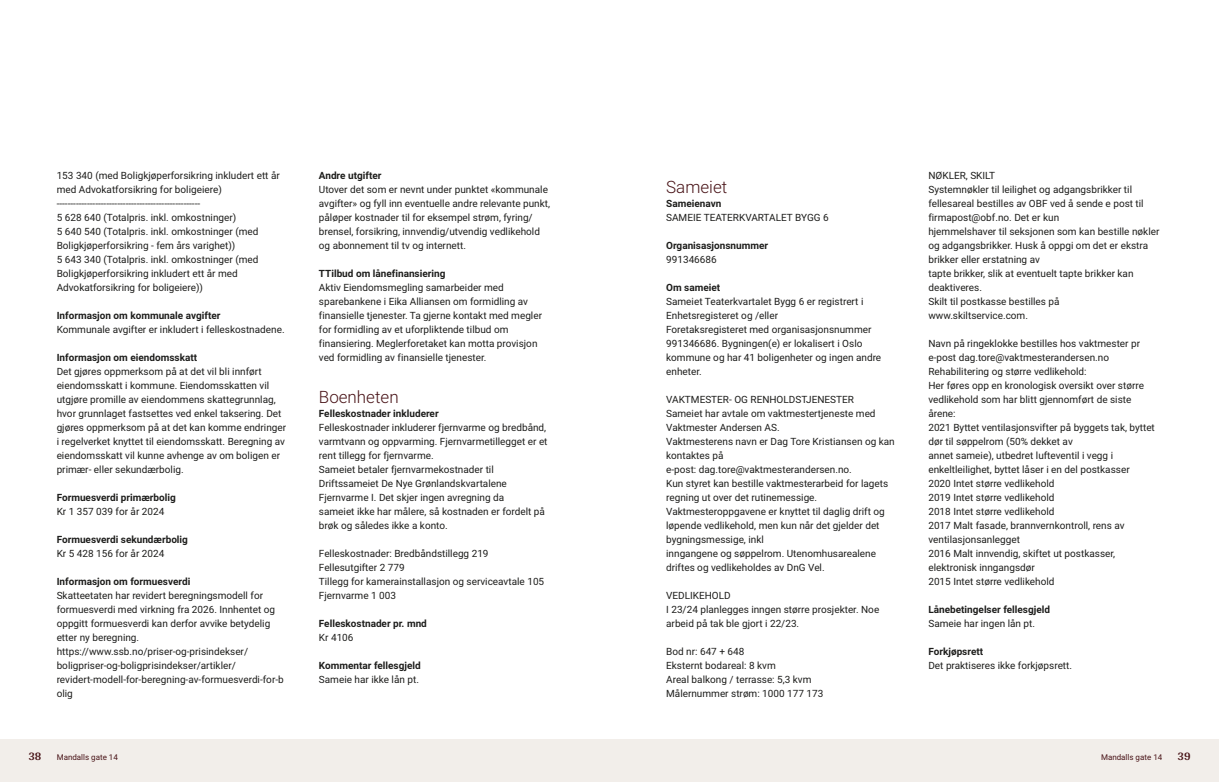
<style>
.page{position:relative;width:1219px;height:782px;background:#fff}
.page>*{position:absolute;margin:0;border:0;box-sizing:border-box;transform-origin:0 0}
.t1{font:300 17px "Roboto Vitec";color:#481317}
.t2{font:700 12px "Arya";color:#481317}
.t3{font:10px/14px "Roboto Vitec";color:#1d1d1b}
.t4{font:700 10px "Roboto Vitec";color:#1d1d1b}
.t5{font:8px "Roboto Vitec";color:#481317}
</style>
<div class="page">
<div style="left:0;top:739px;width:612px;height:42px;background:#f2eeea"></div>
<div style="left:607px;top:739px;width:612px;height:42px;background:#f2eeea"></div>
<p class="t3" style="left:57px;top:167px;width:225px">153 340 (med Boligkjøperforsikring inkludert ett år med Advokatforsikring for boligeiere) ‑‑‑‑‑‑‑‑‑‑‑‑‑‑‑‑‑‑‑‑‑‑‑‑‑‑‑‑‑‑‑‑‑‑‑‑‑‑‑‑‑‑‑‑‑‑‑‑‑‑‑‑<br>5 628 640 (Totalpris. inkl. omkostninger)<br>5 640 540 (Totalpris. inkl. omkostninger (med Boligkjøperforsikring ‑ fem års varighet))<br>5 643 340 (Totalpris. inkl. omkostninger (med Boligkjøperforsikring inkludert ett år med Advokatforsikring for boligeiere))</p>
<p class="t4" style="left:57px;top:308px;width:165px">Informasjon om kommunale avgifter</p>
<p class="t3" style="left:57px;top:321px;width:229px">Kommunale avgifter er inkludert i felleskostnadene.</p>
<p class="t4" style="left:57px;top:350px;width:142px">Informasjon om eiendomsskatt</p>
<p class="t3" style="left:57px;top:363px;width:231px">Det gjøres oppmerksom på at det vil bli innført eiendomsskatt i kommune. Eiendomsskatten vil utgjøre promille av eiendommens skattegrunnlag, hvor grunnlaget fastsettes ved enkel taksering. Det gjøres oppmerksom på at det kan komme endringer i regelverket knyttet til eiendomsskatt. Beregning av eiendomsskatt vil kunne avhenge av om boligen er primær‑ eller sekundærbolig.</p>
<p class="t4" style="left:57px;top:490px;width:121px">Formuesverdi primærbolig</p>
<p class="t3" style="left:57px;top:503px;width:109px">Kr 1 357 039 for år 2024</p>
<p class="t4" style="left:57px;top:532px;width:133px">Formuesverdi sekundærbolig</p>
<p class="t3" style="left:57px;top:545px;width:109px">Kr 5 428 156 for år 2024</p>
<p class="t4" style="left:57px;top:574px;width:135px">Informasjon om formuesverdi</p>
<p class="t3" style="left:57px;top:587px;width:229px">Skatteetaten har revidert beregningsmodell for formuesverdi med virkning fra 2026. Innhentet og oppgitt formuesverdi kan derfor avvike betydelig etter ny beregning.<br>https:/ / www.ssb.no/ priser‑og‑prisindekser/ boligpriser‑og‑boligprisindekser/ artikler/ revidert‑modell‑for‑beregning‑av‑formuesverdi‑for‑b olig</p>
<p class="t2" style="left:28px;top:749px;width:15px">38</p>
<p class="t5" style="left:57px;top:751px;width:63px">Mandalls gate 14</p>
<p class="t4" style="left:319px;top:168px;width:64px">Andre utgifter</p>
<p class="t3" style="left:319px;top:181px;width:233px">Utover det som er nevnt under punktet «kommunale avgifter» og fyll inn eventuelle andre relevante punkt, påløper kostnader til for eksempel strøm, fyring/ brensel, forsikring, innvendig/ utvendig vedlikehold og abonnement til tv og internett.</p>
<p class="t4" style="left:319px;top:266px;width:128px">TTilbud om lånefinansiering</p>
<p class="t3" style="left:319px;top:279px;width:225px">Aktiv Eiendomsmegling samarbeider med sparebankene i Eika Alliansen om formidling av finansielle tjenester. Ta gjerne kontakt med megler for formidling av et uforpliktende tilbud om finansiering. Meglerforetaket kan motta provisjon ved formidling av finansielle tjenester.</p>
<h1 class="t1" style="left:319px;top:384px;width:81px">Boenheten</h1>
<p class="t4" style="left:319px;top:406px;width:121px">Felleskostnader inkluderer</p>
<p class="t3" style="left:319px;top:419px;width:230px">Felleskostnader inkluderer fjernvarme og bredbånd, varmtvann og oppvarming. Fjernvarmetillegget er et rent tillegg for fjernvarme.<br>Sameiet betaler fjernvarmekostnader til Driftssameiet De Nye Grønlandskvartalene Fjernvarme I. Det skjer ingen avregning da<br>sameiet ikke har målere, så kostnaden er fordelt på brøk og således ikke a konto.</p>
<p class="t3" style="left:319px;top:545px;width:227px">Felleskostnader: Bredbåndstillegg 219<br>Fellesutgifter 2 779<br>Tillegg for kamerainstallasjon og serviceavtale 105<br>Fjernvarme 1 003</p>
<p class="t4" style="left:319px;top:616px;width:110px">Felleskostnader pr. mnd</p>
<p class="t3" style="left:319px;top:629px;width:36px">Kr 4106</p>
<p class="t4" style="left:319px;top:658px;width:103px">Kommentar fellesgjeld</p>
<p class="t3" style="left:319px;top:671px;width:102px">Sameie har ikke lån pt.</p>
<h1 class="t1" style="left:666px;top:174px;width:63px">Sameiet</h1>
<p class="t4" style="left:666px;top:196px;width:57px">Sameienavn</p>
<p class="t3" style="left:666px;top:209px;width:164px">SAMEIE TEATERKVARTALET BYGG 6</p>
<p class="t4" style="left:666px;top:238px;width:103px">Organisasjonsnummer</p>
<p class="t3" style="left:666px;top:251px;width:52px">991346686</p>
<p class="t4" style="left:666px;top:280px;width:56px">Om sameiet</p>
<p class="t3" style="left:666px;top:293px;width:217px">Sameiet Teaterkvartalet Bygg 6 er registrert i Enhetsregisteret og / eller<br>Foretaksregisteret med organisasjonsnummer 991346686. Bygningen(e) er lokalisert i Oslo kommune og har 41 boligenheter og ingen andre enheter.</p>
<p class="t3" style="left:666px;top:391px;width:230px">VAKTMESTER‑ OG RENHOLDSTJENESTER<br>Sameiet har avtale om vaktmestertjeneste med Vaktmester Andersen AS.<br>Vaktmesterens navn er Dag Tore Kristiansen og kan kontaktes på<br>e‑post: dag.tore@vaktmesterandersen.no.<br>Kun styret kan bestille vaktmesterarbeid for lagets regning ut over det rutinemessige.<br>Vaktmesteroppgavene er knyttet til daglig drift og løpende vedlikehold, men kun når det gjelder det bygningsmessige, inkl<br>inngangene og søppelrom. Utenomhusarealene driftes og vedlikeholdes av DnG Vel.</p>
<p class="t3" style="left:666px;top:587px;width:215px">VEDLIKEHOLD<br>I 23/ 24 planlegges inngen større prosjekter. Noe arbeid på tak ble gjort i 22/ 23.</p>
<p class="t3" style="left:666px;top:643px;width:159px">Bod nr: 647 + 648<br>Eksternt bodareal: 8 kvm<br>Areal balkong / terrasse: 5,3 kvm<br>Målernummer strøm: 1000 177 173</p>
<p class="t3" style="left:928px;top:167px;width:233px">NØKLER, SKILT<br>Systemnøkler til leilighet og adgangsbrikker til fellesareal bestilles av OBF ved å sende e post til firmapost@obf.no. Det er kun<br>hjemmelshaver til seksjonen som kan bestille nøkler og adgangsbrikker. Husk å oppgi om det er ekstra brikker eller erstatning av<br>tapte brikker, slik at eventuelt tapte brikker kan deaktiveres.<br>Skilt til postkasse bestilles på www.skiltservice.com.</p>
<p class="t3" style="left:928px;top:335px;width:228px">Navn på ringeklokke bestilles hos vaktmester pr e‑post dag.tore@vaktmesterandersen.no Rehabilitering og større vedlikehold:<br>Her føres opp en kronologisk oversikt over større vedlikehold som har blitt gjennomført de siste årene:<br>2021 Byttet ventilasjonsvifter på byggets tak, byttet dør til søppelrom (50% dekket av<br>annet sameie), utbedret lufteventil i vegg i enkeltleilighet, byttet låser i en del postkasser<br>2020 Intet større vedlikehold<br>2019 Intet større vedlikehold<br>2018 Intet større vedlikehold<br>2017 Malt fasade, brannvernkontroll, rens av ventilasjonsanlegget<br>2016 Malt innvendig, skiftet ut postkasser, elektronisk inngangsdør<br>2015 Intet større vedlikehold</p>
<p class="t4" style="left:928px;top:602px;width:123px">Lånebetingelser fellesgjeld</p>
<p class="t3" style="left:928px;top:615px;width:108px">Sameie har ingen lån pt.</p>
<p class="t4" style="left:928px;top:644px;width:56px">Forkjøpsrett</p>
<p class="t3" style="left:928px;top:657px;width:145px">Det praktiseres ikke forkjøpsrett.</p>
<p class="t5" style="left:1101px;top:751px;width:63px">Mandalls gate 14</p>
<p class="t2" style="left:1177px;top:749px;width:15px">39</p>
</div>
